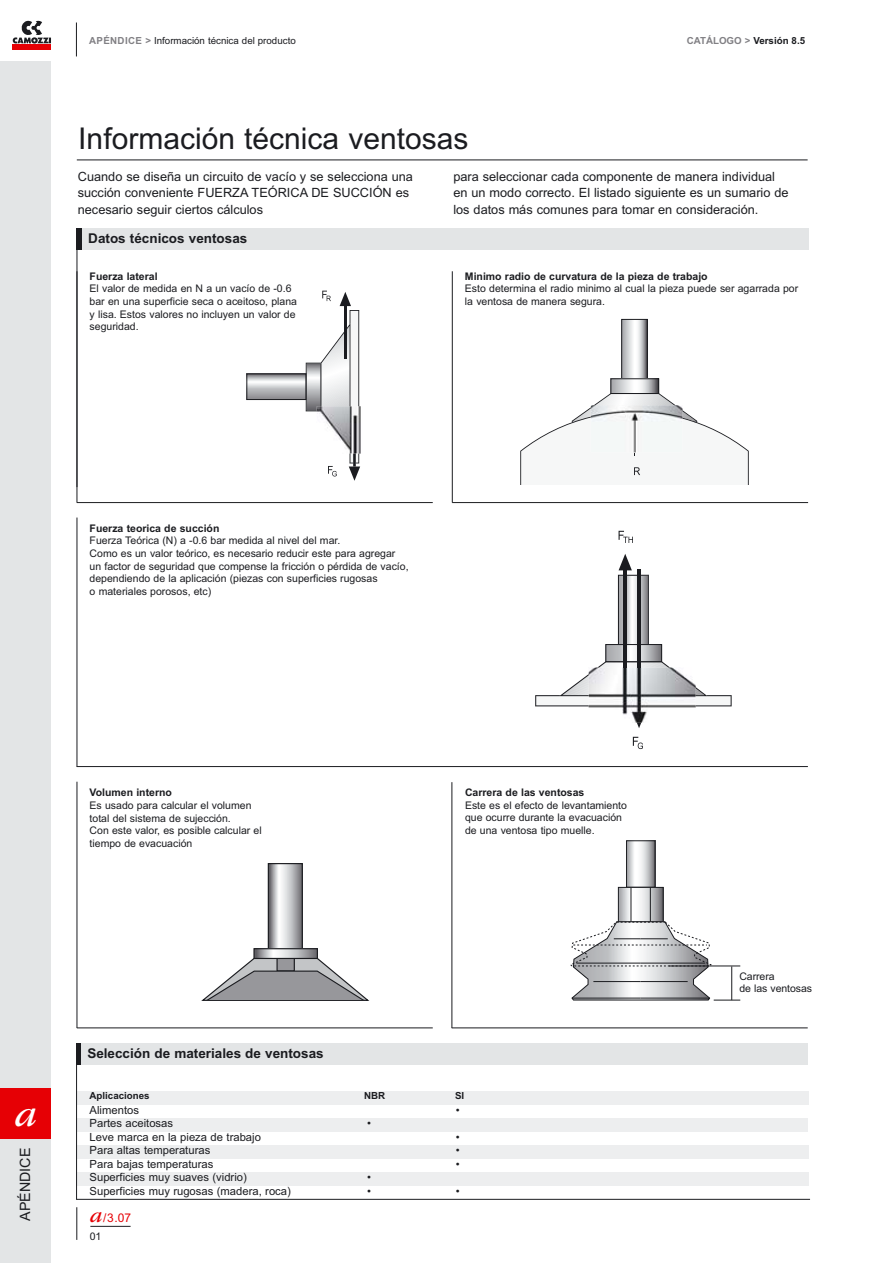
<style>
.page{position:relative;width:893px;height:1263px;background:#fff}
.page>*{position:absolute;margin:0;border:0;box-sizing:border-box;transform-origin:0 0}
.t1{font:italic 37.5px "ITC Garamond Std";color:#fff}
.t2{font:30px "Arial";color:#1b1c20}
.t3{font:14.25px "Arial";color:#1b1c20}
.t4{font:700 13.5px "Arial";color:#1b1c20}
.t5{font:12.75px/16.5px "Arial";color:#1b1c20}
.t6{font:12px "Arial";color:#e60005}
.t7{font:11.25px "Arial";color:#1b1c20}
.t8{font:10.5px/12.6px "Arial";color:#1b1c20}
.t9{font:700 10.5px "Arial";color:#1b1c20}
.t10{font:9.75px "Arial";color:#1b1c20}
.t11{font:700 9.75px "Arial";color:#1b1c20}
.s1{font-weight:700;color:#818084}
.s2{color:#818084}
.s3{font-family:"ITC Garamond Std";font-style:italic;font-size:21px}
</style>
<div class="page">
<hr style="left:76px;top:23px;width:1px;height:33px;background:#1b1c20">
<div style="left:77px;top:1145px;width:731px;height:13px;background:#edeeef"></div>
<div style="left:77px;top:1172px;width:731px;height:13px;background:#edeeef"></div>
<div style="left:77px;top:1091px;width:731px;height:13px;background:#edeeef"></div>
<div style="left:77px;top:1118px;width:731px;height:13px;background:#edeeef"></div>
<hr style="left:77px;top:517px;width:1px;height:250px;background:#1b1c20">
<hr style="left:76px;top:1199px;width:734px;height:1px;background:#1b1c20">
<hr style="left:77px;top:782px;width:1px;height:246px;background:#1b1c20">
<div style="left:77px;top:229px;width:731px;height:21px;background:#e3e5e6"></div>
<div style="left:77px;top:229px;width:5px;height:21px;background:#1b1c20"></div>
<hr style="left:77px;top:229px;width:1px;height:258px;background:#1b1c20">
<hr style="left:77px;top:271px;width:1px;height:232px;background:#1b1c20">
<hr style="left:77px;top:502px;width:356px;height:1px;background:#1b1c20">
<hr style="left:452px;top:271px;width:1px;height:232px;background:#1b1c20">
<hr style="left:452px;top:502px;width:356px;height:1px;background:#1b1c20">
<hr style="left:77px;top:766px;width:731px;height:1px;background:#1b1c20">
<hr style="left:77px;top:1028px;width:356px;height:1px;background:#1b1c20">
<hr style="left:451px;top:782px;width:1px;height:246px;background:#1b1c20">
<hr style="left:452px;top:1028px;width:356px;height:1px;background:#1b1c20">
<div style="left:76px;top:1043px;width:732px;height:22px;background:#e3e5e6"></div>
<hr style="left:77px;top:1043px;width:4px;height:22px;background:#1b1c20">
<hr style="left:76px;top:1043px;width:1px;height:157px;background:#1b1c20">
<hr style="left:77px;top:160px;width:731px;height:1px;background:#1b1c20">
<hr style="left:77px;top:1207px;width:1px;height:33px;background:#1b1c20">
<hr style="left:90px;top:1226px;width:41px;height:1px;background:#1b1c20">
<div style="left:0;top:62px;width:51px;height:1201px;background:#e3e5e6"></div>
<div style="left:0;top:1089px;width:51px;height:50px;background:#e60005"></div>
<svg style="left:13px;top:21px;width:38px;height:23px"></svg>
<div style="left:13px;top:45px;width:38px;height:5px;background:#e60005"></div>
<svg style="left:628px;top:842px;width:25px;height:44px"></svg>
<div style="left:626px;top:840px;width:29px;height:48px;border:1px solid #1b1c20"></div>
<svg style="left:570px;top:887px;width:170px;height:114px"></svg>
<img style="left:360px;top:406px;width:1px;height:48px">
<svg style="left:248px;top:375px;width:56px;height:23px"></svg>
<div style="left:246px;top:373px;width:60px;height:27px;border:1px solid #1b1c20"></div>
<svg style="left:306px;top:291px;width:54px;height:190px"></svg>
<svg style="left:623px;top:321px;width:23px;height:57px"></svg>
<div style="left:621px;top:319px;width:27px;height:73px;border:1px solid #1b1c20"></div>
<svg style="left:612px;top:380px;width:45px;height:12px"></svg>
<div style="left:610px;top:378px;width:49px;height:16px;border:1px solid #1b1c20"></div>
<svg style="left:520px;top:393px;width:229px;height:91px"></svg>
<img style="left:589px;top:706px;width:107px;height:17px">
<svg style="left:607px;top:646px;width:53px;height:14px"></svg>
<div style="left:605px;top:644px;width:57px;height:18px;border:1px solid #1b1c20"></div>
<svg style="left:535px;top:661px;width:197px;height:45px"></svg>
<hr style="left:637px;top:569px;width:4px;height:98px;background:#1b1c20">
<svg style="left:637px;top:723px;width:4px;height:5px"></svg>
<hr style="left:624px;top:570px;width:3px;height:97px;background:#1b1c20">
<svg style="left:618px;top:554px;width:31px;height:91px"></svg>
<svg style="left:619px;top:531px;width:14px;height:12px"></svg>
<svg style="left:633px;top:737px;width:10px;height:12px"></svg>
<svg style="left:270px;top:865px;width:31px;height:82px"></svg>
<div style="left:268px;top:863px;width:35px;height:86px;border:1px solid #1b1c20"></div>
<svg style="left:255px;top:950px;width:61px;height:7px"></svg>
<div style="left:253px;top:948px;width:65px;height:14px;border:1px solid #1b1c20"></div>
<svg style="left:201px;top:957px;width:168px;height:44px"></svg>
<p class="t10" style="left:89px;top:37px;width:208px"><span class="s1">APÉNDICE &gt;</span> Información técnica del producto</p>
<p class="t11" style="left:687px;top:37px;width:120px"><span class="s2">CATÁLOGO &gt;</span> Versión 8.5</p>
<h2 class="t2" style="left:78px;top:127px;width:392px">Información técnica ventosas</h2>
<p class="t5" style="left:78px;top:169px;width:337px">Cuando se diseña un circuito de vacío y se selecciona una succión conveniente FUERZA TEÓRICA DE SUCCIÓN es necesario seguir ciertos cálculos</p>
<p class="t5" style="left:453px;top:169px;width:337px">para seleccionar cada componente de manera individual en un modo correcto. El listado siguiente es un sumario de los datos más comunes para tomar en consideración.</p>
<p class="t4" style="left:88px;top:234px;width:161px">Datos técnicos ventosas</p>
<p class="t9" style="left:90px;top:272px;width:69px">Fuerza lateral</p>
<p class="t8" style="left:90px;top:283px;width:209px">El valor de medida en N a un vacío de -0.6 bar en una superficie seca o aceitoso, plana y lisa. Estos valores no incluyen un valor de seguridad.</p>
<p class="t9" style="left:465px;top:272px;width:244px">Minimo radio de curvatura de la pieza de trabajo</p>
<p class="t8" style="left:465px;top:283px;width:335px">Esto determina el radio minimo al cual la pieza puede ser agarrada por la ventosa de manera segura.</p>
<p class="t9" style="left:90px;top:524px;width:131px">Fuerza teorica de succión</p>
<p class="t8" style="left:90px;top:535px;width:320px">Fuerza Teórica (N) a -0.6 bar medida al nivel del mar.<br>Como es un valor teórico, es necesario reducir este para agregar un factor de seguridad que compense la fricción o pérdida de vacío, dependiendo de la aplicación (piezas con superficies rugosas<br>o materiales porosos, etc)</p>
<p class="t9" style="left:90px;top:789px;width:84px">Volumen interno</p>
<p class="t8" style="left:90px;top:800px;width:174px">Es usado para calcular el volumen total del sistema de sujección.<br>Con este valor, es posible calcular el tiempo de evacuación</p>
<p class="t9" style="left:465px;top:789px;width:121px">Carrera de las ventosas</p>
<p class="t8" style="left:465px;top:800px;width:163px">Este es el efecto de levantamiento que ocurre durante la evacuación de una ventosa tipo muelle.</p>
<h1 class="t1" style="left:15px;top:1091px;width:24px">a</h1>
<h3 class="t3" style="left:20px;top:1221px;width:74px;rotate:-90deg">APÉNDICE</h3>
<p class="t4" style="left:87px;top:1048px;width:238px">Selección de materiales de ventosas</p>
<p class="t11" style="left:90px;top:1092px;width:62px">Aplicaciones</p>
<p class="t11" style="left:364px;top:1092px;width:23px">NBR</p>
<p class="t11" style="left:455px;top:1092px;width:11px">SI</p>
<p class="t7" style="left:90px;top:1106px;width:51px">Alimentos</p>
<p class="t7" style="left:456px;top:1106px;width:5px">•</p>
<p class="t7" style="left:90px;top:1119px;width:85px">Partes aceitosas</p>
<p class="t7" style="left:367px;top:1119px;width:5px">•</p>
<p class="t7" style="left:90px;top:1133px;width:173px">Leve marca en la pieza de trabajo</p>
<p class="t7" style="left:456px;top:1133px;width:5px">•</p>
<p class="t7" style="left:90px;top:1146px;width:122px">Para altas temperaturas</p>
<p class="t7" style="left:456px;top:1146px;width:5px">•</p>
<p class="t7" style="left:90px;top:1160px;width:125px">Para bajas temperaturas</p>
<p class="t7" style="left:456px;top:1160px;width:5px">•</p>
<p class="t7" style="left:90px;top:1173px;width:159px">Superficies muy suaves (vidrio)</p>
<p class="t7" style="left:367px;top:1173px;width:5px">•</p>
<p class="t7" style="left:90px;top:1187px;width:203px">Superficies muy rugosas (madera, roca)</p>
<p class="t7" style="left:367px;top:1187px;width:5px">•</p>
<p class="t7" style="left:456px;top:1187px;width:5px">•</p>
<p class="t6" style="left:90px;top:1213px;width:43px"><span class="s3">a</span>/3.07</p>
<p class="t8" style="left:90px;top:1231px;width:13px">01</p>
<p class="t8" style="left:739px;top:971px;width:74px;line-height:12px">Carrera<br>de las ventosas</p>
</div>
